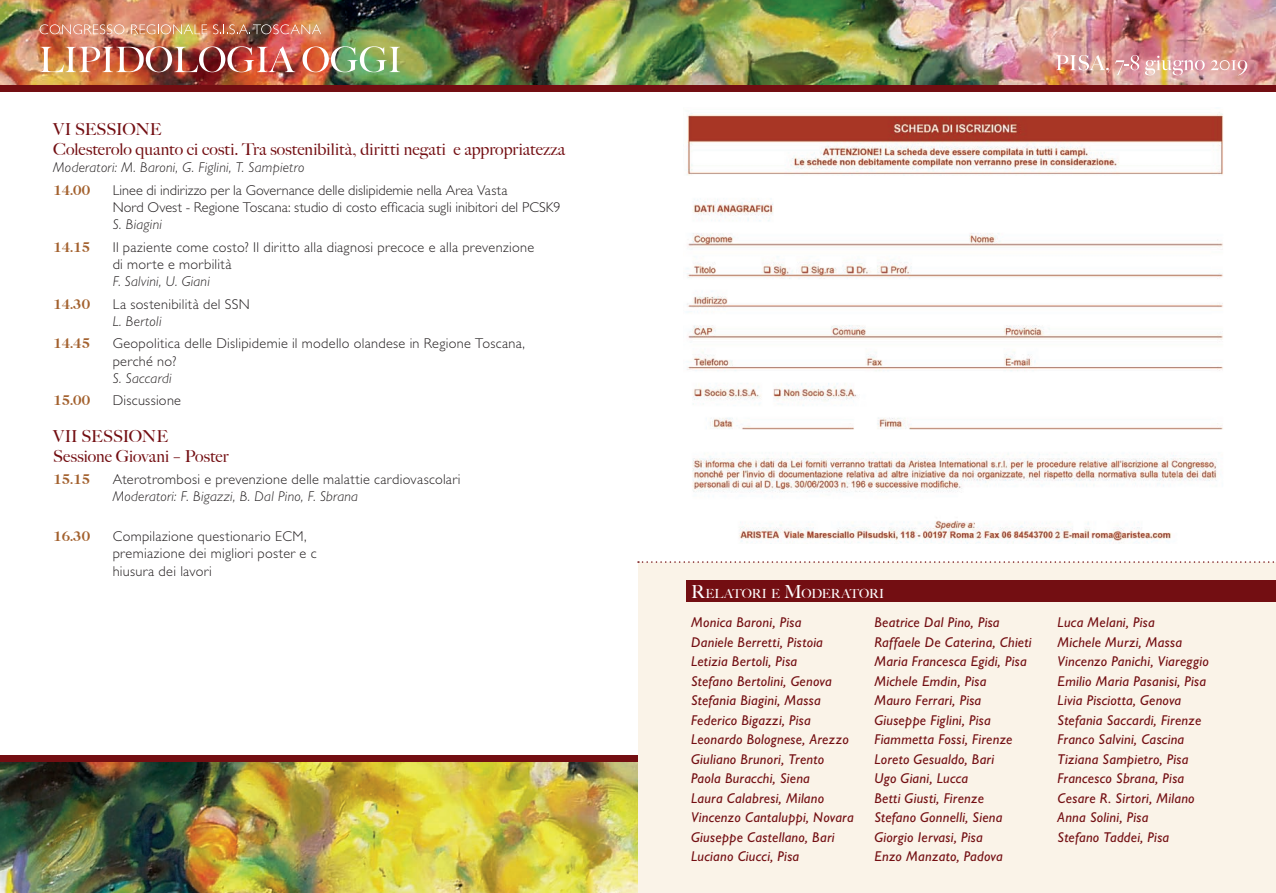
<style>
.page{position:relative;width:1276px;height:893px;background:#fff}
.page>*{position:absolute;margin:0;border:0;box-sizing:border-box;transform-origin:0 0}
.t1{font:500 16.5px/19.5px "Big Caslon";letter-spacing:.005em;color:#730e12}
.t2{font:italic 14.25px/19.5px "Gill Sans Std";letter-spacing:.02em;color:#730e12}
.t3{font:300 14.25px/17.2px "Gill Sans Std";letter-spacing:.02em;color:#231f20}
.t4{font:300 14.25px/17.2px "Gill Sans Std";color:#231f20}
.t5{font:italic 300 14.25px "Gill Sans Std";letter-spacing:.02em;color:#231f20}
.t6{font:700 13.5px "Caslon 335";letter-spacing:.01em;color:#a3612e}
.t7{font:500 12.6px "Big Caslon";color:#fff}
.s1{font-size:18px}
</style>
<div class="page">
<div style="left:638px;top:563px;width:638px;height:330px;background:#faf3e8"></div>
<div style="left:687px;top:580px;width:589px;height:22px;background:#730e12"></div>
<img style="left:687px;top:112px;width:537px;height:432px">
<svg style="left:638px;top:561px;width:638px;height:2px"></svg>
<img style="left:0;top:758px;width:638px;height:135px">
<div style="left:0;top:755px;width:637px;height:6px;background:#730e12"></div>
<img style="left:0;top:0;width:1276px;height:85px">
<div style="left:0;top:85px;width:1276px;height:7px;background:#730e12"></div>
<svg style="left:40px;top:24px;width:84px;height:10px"></svg>
<svg style="left:131px;top:24px;width:76px;height:10px"></svg>
<svg style="left:213px;top:24px;width:108px;height:10px"></svg>
<img style="left:40px;top:46px;width:255px;height:26px">
<svg style="left:302px;top:46px;width:98px;height:26px"></svg>
<svg style="left:1056px;top:55px;width:53px;height:18px"></svg>
<svg style="left:1115px;top:55px;width:24px;height:20px"></svg>
<svg style="left:1145px;top:56px;width:59px;height:19px"></svg>
<svg style="left:1210px;top:60px;width:37px;height:15px"></svg>
<p class="t1" style="left:53px;top:119px;width:514px">VI SESSIONE<br>Colesterolo quanto ci costi. Tra sostenibilità, diritti negati e appropriatezza</p>
<p class="t5" style="left:53px;top:159px;width:253px">Moderatori: M. Baroni, G. Figlini, T. Sampietro</p>
<p class="t6" style="left:53px;top:181px;width:39px">14.00</p>
<p class="t4" style="left:113px;top:181px;width:449px">Linee di indirizzo per la Governance delle dislipidemie nella Area Vasta<br>Nord Ovest - Regione Toscana: studio di costo efficacia sugli inibitori del PCSK9</p>
<p class="t5" style="left:113px;top:216px;width:51px">S. Biagini</p>
<p class="t6" style="left:53px;top:238px;width:39px">14.15</p>
<p class="t3" style="left:113px;top:238px;width:423px">Il paziente come costo? Il diritto alla diagnosi precoce e alla prevenzione di morte e morbilità</p>
<p class="t5" style="left:113px;top:273px;width:99px">F. Salvini, U. Giani</p>
<p class="t6" style="left:53px;top:295px;width:39px">14.30</p>
<p class="t3" style="left:113px;top:295px;width:139px">La sostenibilità del SSN</p>
<p class="t5" style="left:113px;top:313px;width:50px">L. Bertoli</p>
<p class="t6" style="left:53px;top:335px;width:39px">14.45</p>
<p class="t3" style="left:113px;top:335px;width:414px">Geopolitica delle Dislipidemie il modello olandese in Regione Toscana, perché no?</p>
<p class="t5" style="left:113px;top:370px;width:60px">S. Saccardi</p>
<p class="t6" style="left:53px;top:392px;width:39px">15.00</p>
<p class="t3" style="left:113px;top:392px;width:70px">Discussione</p>
<p class="t1" style="left:53px;top:426px;width:177px">VII SESSIONE<br>Sessione Giovani – Poster</p>
<p class="t6" style="left:53px;top:471px;width:39px">15.15</p>
<p class="t3" style="left:113px;top:471px;width:349px">Aterotrombosi e prevenzione delle malattie cardiovascolari</p>
<p class="t5" style="left:113px;top:489px;width:247px">Moderatori: F. Bigazzi, B. Dal Pino, F. Sbrana</p>
<p class="t6" style="left:53px;top:528px;width:39px">16.30</p>
<p class="t3" style="left:113px;top:528px;width:205px">Compilazione questionario ECM, premiazione dei migliori poster e c hiusura dei lavori</p>
<p class="t7" style="left:691px;top:583px;width:194px"><span class="s1">R</span>ELATORI E <span class="s1">M</span>ODERATORI</p>
<p class="t2" style="left:691px;top:613px;width:164px">Monica Baroni, Pisa<br>Daniele Berretti, Pistoia<br>Letizia Bertoli, Pisa<br>Stefano Bertolini, Genova<br>Stefania Biagini, Massa<br>Federico Bigazzi, Pisa<br>Leonardo Bolognese, Arezzo<br>Giuliano Brunori, Trento<br>Paola Buracchi, Siena<br>Laura Calabresi, Milano<br>Vincenzo Cantaluppi, Novara<br>Giuseppe Castellano, Bari<br>Luciano Ciucci, Pisa</p>
<p class="t2" style="left:874px;top:613px;width:159px">Beatrice Dal Pino, Pisa<br>Raffaele De Caterina, Chieti<br>Maria Francesca Egidi, Pisa<br>Michele Emdin, Pisa<br>Mauro Ferrari, Pisa<br>Giuseppe Figlini, Pisa<br>Fiammetta Fossi, Firenze<br>Loreto Gesualdo, Bari<br>Ugo Giani, Lucca<br>Betti Giusti, Firenze<br>Stefano Gonnelli, Siena<br>Giorgio Iervasi, Pisa<br>Enzo Manzato, Padova</p>
<p class="t2" style="left:1057px;top:613px;width:153px">Luca Melani, Pisa<br>Michele Murzi, Massa<br>Vincenzo Panichi, Viareggio<br>Emilio Maria Pasanisi, Pisa<br>Livia Pisciotta, Genova<br>Stefania Saccardi, Firenze<br>Franco Salvini, Cascina<br>Tiziana Sampietro, Pisa<br>Francesco Sbrana, Pisa<br>Cesare R. Sirtori, Milano<br>Anna Solini, Pisa<br>Stefano Taddei, Pisa</p>
</div>
